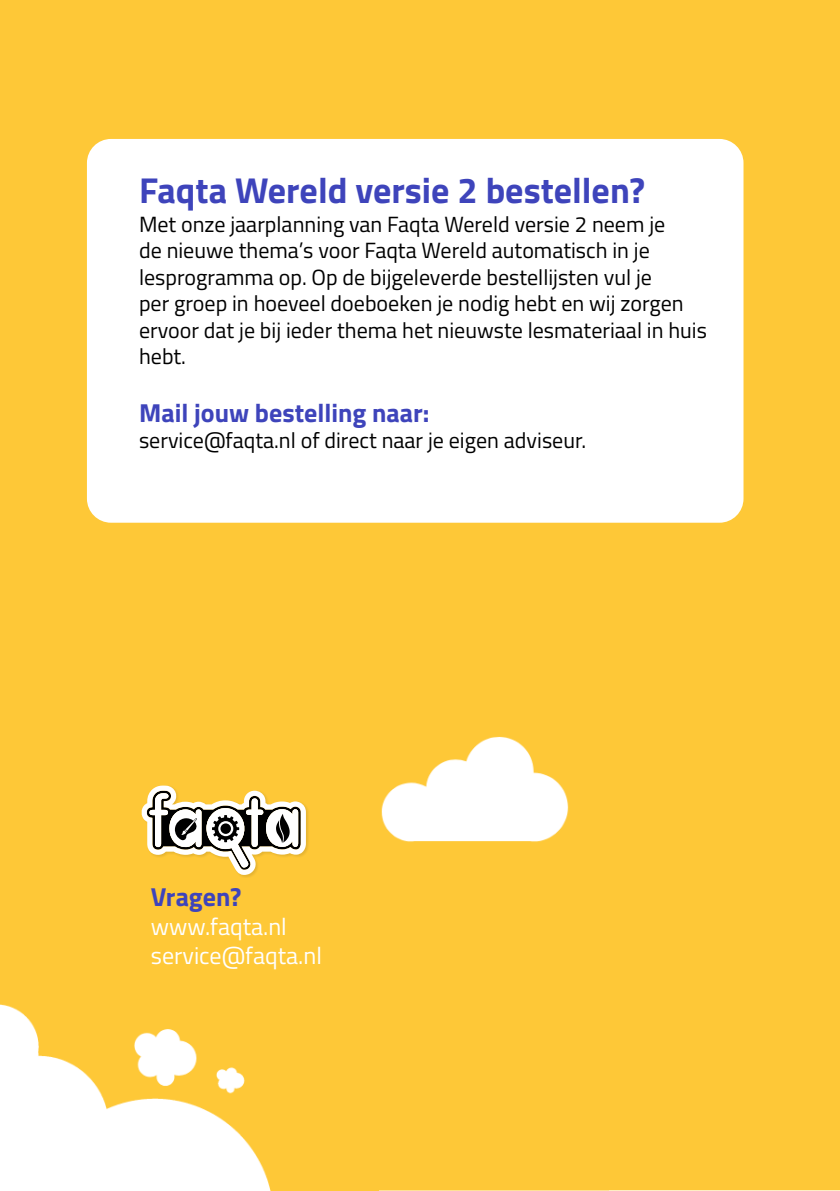
<style>
.page{position:relative;width:840px;height:1191px;background:#fff}
.page>*{position:absolute;margin:0;border:0;box-sizing:border-box;transform-origin:0 0}
.t1{font:700 36px "Titillium Web";color:#3e44bb}
.t2{font:700 26px "Titillium Web";color:#3e44bb}
.t3{font:24px/28.8px "Titillium Web";color:#fff}
.t4{font:22px/26.4px "Titillium Web";color:#000}
</style>
<div class="page">
<div style="left:0;top:0;width:839px;height:1191px;background:#fec837"></div>
<img style="left:140px;top:785px;width:170px;height:93px">
<svg style="left:142px;top:785px;width:164px;height:90px"></svg>
<div style="left:220px;top:823px;width:11px;height:11px;background:#000;border-radius:50%"></div>
<div style="left:87px;top:139px;width:656px;height:384px;background:#fff;border-radius:24px"></div>
<h1 class="t1" style="left:139px;top:163px;width:507px">Faqta Wereld versie 2 bestellen?</h1>
<p class="t4" style="left:139px;top:210px;width:569px">Met onze jaarplanning van Faqta Wereld versie 2 neem je<br>de nieuwe thema’s voor Faqta Wereld automatisch in je lesprogramma op. Op de bijgeleverde bestellijsten vul je<br>per groep in hoeveel doeboeken je nodig hebt en wij zorgen ervoor dat je bij ieder thema het nieuwste lesmateriaal in huis hebt.</p>
<p class="t2" style="left:139px;top:392px;width:292px">Mail jouw bestelling naar:</p>
<p class="t4" style="left:139px;top:426px;width:448px">service@faqta.nl of direct naar je eigen adviseur.</p>
<p class="t2" style="left:151px;top:877px;width:92px">Vragen?</p>
<p class="t3" style="left:151px;top:911px;width:172px">www.faqta.nl service@faqta.nl</p>
</div>
